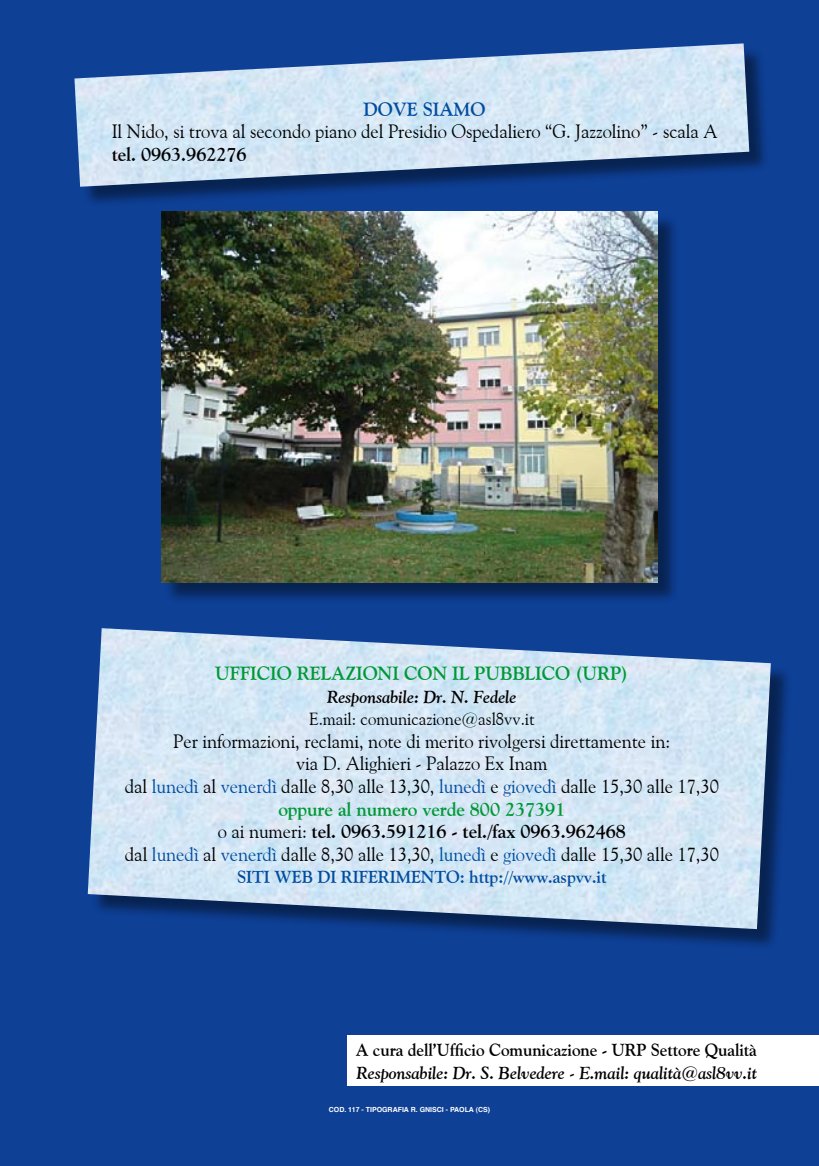
<style>
.page{position:relative;width:819px;height:1166px;background:#0e4096}
.page>*{position:absolute;margin:0;border:0;box-sizing:border-box;transform-origin:0 0}
.t1{font:19.25px/22.6px "Goudy Old Style BT";letter-spacing:-.005em;color:#000;text-align:center}
.t2{font:700 19.25px "Goudy Old Style BT";letter-spacing:-.005em;color:#009836}
.t3{font:700 19.25px "Goudy Old Style BT";letter-spacing:-.005em;color:#000}
.t4{font:700 19.25px "Goudy Old Style BT";letter-spacing:-.005em;color:#004d9f}
.t5{font:italic 700 17.5px "Goudy Old Style BT";letter-spacing:-.005em;color:#000}
.t6{font:700 17.5px "Goudy Old Style BT";letter-spacing:-.005em;color:#000;scale:.95 1}
.t7{font:700 17.5px "Goudy Old Style BT";letter-spacing:-.005em;color:#004d9f}
.t8{font:17.5px "Goudy Old Style BT";letter-spacing:-.005em;color:#000}
.t9{font:700 7px "Helvetica";color:#fff}
.s1{color:#004d9f}
.s2{font-weight:700;color:#009836}
.s3{font-weight:700}
</style>
<div class="page">
<div style="left:77px;top:46px;width:701px;height:170px;background:#000;opacity:.45"></div>
<img style="left:74px;top:43px;width:675px;height:144px">
<div style="left:90px;top:631px;width:709px;height:327px;background:#000;opacity:.45"></div>
<img style="left:88px;top:628px;width:682px;height:301px">
<div style="left:347px;top:1035px;width:472px;height:51px;background:#fff"></div>
<div style="left:164px;top:214px;width:522px;height:398px;background:#000;opacity:.45"></div>
<img style="left:161px;top:211px;width:496px;height:371px">
<p class="t4" style="left:363px;top:97px;width:123px">DOVE SIAMO</p>
<p class="t1" style="left:112px;top:120px;width:607px">Il Nido, si trova al secondo piano del Presidio Ospedaliero “G. Jazzolino” - scala A</p>
<p class="t3" style="left:112px;top:142px;width:136px">tel. 0963.962276</p>
<p class="t2" style="left:215px;top:661px;width:26px">Ufficio</p>
<p class="t2" style="left:297px;top:661px;width:26px">Relazioni</p>
<p class="t2" style="left:404px;top:661px;width:16px">con</p>
<p class="t2" style="left:452px;top:661px;width:47px">il Pubblico</p>
<p class="t2" style="left:575px;top:661px;width:55px">(URP)</p>
<p class="t5" style="left:327px;top:686px;width:191px">Responsabile: Dr. N. Fedele</p>
<p class="t8" style="left:309px;top:708px;width:227px">E.mail: comunicazione@asl8vv.it</p>
<p class="t1" style="left:125px;top:729px;width:595px">Per informazioni, reclami, note di merito rivolgersi direttamente in:<br>via D. Alighieri - Palazzo Ex Inam<br>dal <span class="s1">lunedì</span> al <span class="s1">venerdì</span> dalle 8,30 alle 13,30, <span class="s1">lunedì</span> e <span class="s1">giovedì</span> dalle 15,30 alle 17,30 <span class="s2">oppure al numero verde 800 237391<br></span>o ai numeri: <span class="s3">tel. 0963.591216 - tel./fax 0963.962468<br></span>dal <span class="s1">lunedì</span> al <span class="s1">venerdì</span> dalle 8,30 alle 13,30, <span class="s1">lunedì</span> e <span class="s1">giovedì</span> dalle 15,30 alle 17,30</p>
<p class="t7" style="left:237px;top:866px;width:371px">SITI WEB DI RIFERIMENTO: http://www.aspvv.it</p>
<p class="t6" style="left:356px;top:1039px;width:423px">A cura dell’Ufficio Comunicazione - URP Settore Qualità</p>
<p class="t5" style="left:356px;top:1062px;width:402px">Responsabile: Dr. S. Belvedere - E.mail: qualità@asl8vv.it</p>
<p class="t9" style="left:329px;top:1103px;width:163px">COD. 117 - TIPOGRAFIA R. GNISCI - PAOLA (CS)</p>
</div>
